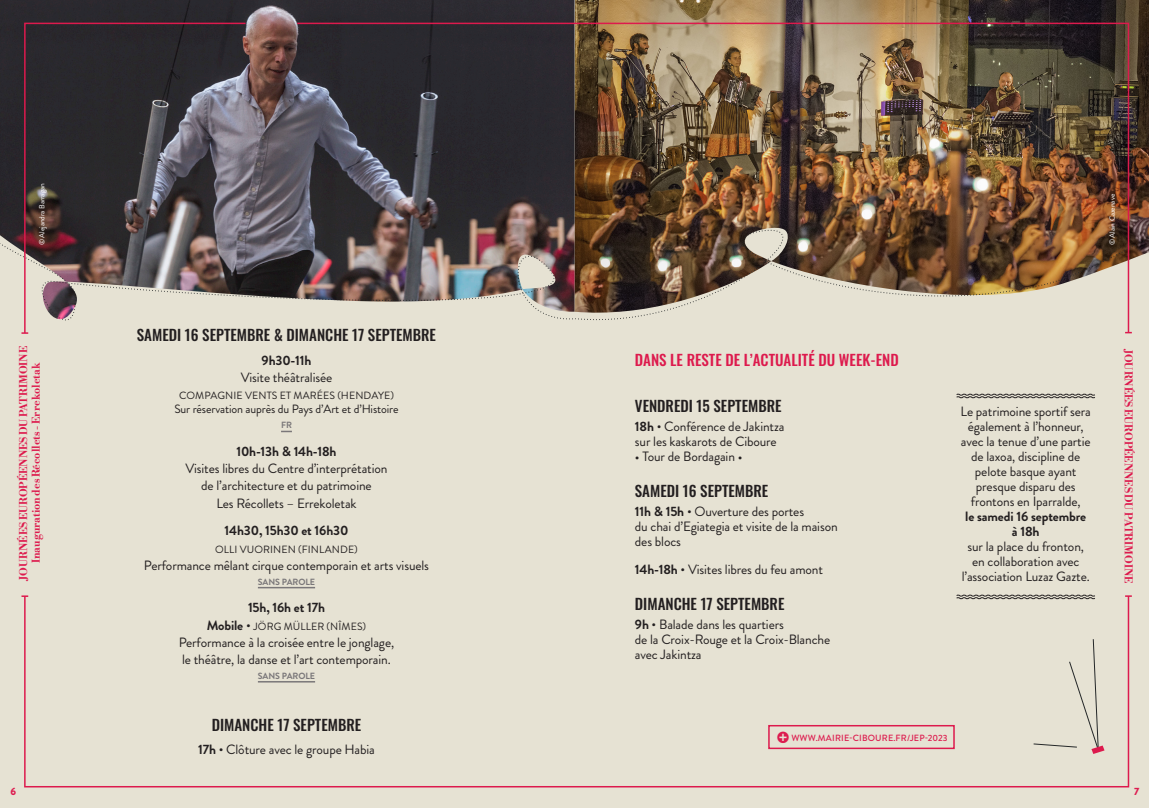
<style>
.page{position:relative;width:1149px;height:808px;background:#fff}
.page>*{position:absolute;margin:0;border:0;box-sizing:border-box;transform-origin:0 0}
.DATES_JEP{font:500 15px "Oswald";color:#231f20}
.DATES_JEP-2{font:500 15px "Oswald";color:#dd1a4d}
.descriptif_spectacle{font:13.5px/15px "Brandon Grotesque";letter-spacing:-.01em;color:#231f20;text-align:center}
.descriptif_spectacle-2{font:700 13.5px/15px "Brandon Grotesque";letter-spacing:-.01em;color:#231f20;text-align:center}
.paragraphes{font:12px "Brandon Grotesque";letter-spacing:-.01em;color:#231f20}
.titres_festivals{font:10.5px "Libre Bodoni";color:#dd1a4d}
.descriptif_spectacle-3{font:10.5px "Brandon Grotesque";letter-spacing:.01em;color:#231f20}
.listes_horaires_events{font:900 10.5px "Brandon Grotesque";color:#dd1b4f}
.bouton_resa___site_internet{font:500 9px "Brandon Grotesque";letter-spacing:.02em;color:#dd1a4d}
.descriptif_spectacle-4{font:700 9px "Brandon Grotesque";letter-spacing:-.01em;color:#7a7779}
.paragraphes-2{font:7.5px "Brandon Grotesque";letter-spacing:-.01em;color:#fff}
.s1{font-weight:700;font-size:13.5px}
.s2{font-size:13.5px}
.s3{font-weight:700}
</style>
<div class="page">
<div style="left:0;top:49px;width:1148px;height:759px;background:#e6e2d3"></div>
<img style="left:574px;top:0;width:574px;height:187px">
<img style="left:0;top:0;width:574px;height:185px">
<div style="left:768px;top:725px;width:186px;height:24px;border:2px solid #dd1a4d"></div>
<svg style="left:1033px;top:639px;width:71px;height:115px"></svg>
<hr style="left:258px;top:587px;width:57px;height:1px;background:#7a7779">
<hr style="left:258px;top:681px;width:57px;height:1px;background:#7a7779">
<div style="left:24px;top:595px;width:1104px;height:192px;border:2px solid #dd1a4d"></div>
<svg style="left:21px;top:595px;width:7px;height:2px"></svg>
<svg style="left:1124px;top:595px;width:7px;height:2px"></svg>
<img style="left:295px;top:22px;width:834px;height:165px">
<svg style="left:23px;top:22px;width:224px;height:165px;background:#3f3a40"></svg>
<img style="left:0;top:187px;width:1148px;height:147px">
<svg style="left:956px;top:393px;width:139px;height:5px"></svg>
<svg style="left:955px;top:594px;width:140px;height:5px"></svg>
<p class="paragraphes-2" style="left:37px;top:245px;width:64px;rotate:-90deg">© Alejandra Barragan</p>
<p class="paragraphes-2" style="left:1106px;top:245px;width:53px;rotate:-90deg">© Alain Cazenave</p>
<p class="titres_festivals" style="left:15px;top:580px;width:235px;rotate:-90deg">JOURNÉES EUROPÉENNES DU PATRIMOINE</p>
<p class="titres_festivals" style="left:28px;top:563px;width:202px;rotate:-90deg">Inauguration des Récollets - Errekoletak</p>
<p class="DATES_JEP" style="left:137px;top:322px;width:300px">SAMEDI 16 SEPTEMBRE &amp; DIMANCHE 17 SEPTEMBRE</p>
<p class="descriptif_spectacle-2" style="left:261px;top:353px;width:51px">9h30-11h</p>
<p class="descriptif_spectacle" style="left:241px;top:370px;width:93px">Visite théâtralisée</p>
<p class="descriptif_spectacle-3" style="left:179px;top:388px;width:216px">COMPAGNIE VENTS ET MARÉES (HENDAYE)</p>
<p class="paragraphes" style="left:174px;top:401px;width:225px">Sur réservation auprès du Pays d’Art et d’Histoire</p>
<p class="descriptif_spectacle-4" style="left:281px;top:419px;width:12px">FR</p>
<p class="descriptif_spectacle-2" style="left:236px;top:444px;width:102px">10h-13h &amp; 14h-18h</p>
<p class="descriptif_spectacle" style="left:185px;top:461px;width:203px">Visites libres du Centre d’interprétation</p>
<p class="descriptif_spectacle" style="left:201px;top:478px;width:172px">de l’architecture et du patrimoine</p>
<p class="descriptif_spectacle" style="left:216px;top:496px;width:142px">Les Récollets – Errekoletak</p>
<p class="descriptif_spectacle-2" style="left:224px;top:523px;width:125px">14h30, 15h30 et 16h30</p>
<p class="descriptif_spectacle-3" style="left:215px;top:542px;width:144px">OLLI VUORINEN (FINLANDE)</p>
<p class="descriptif_spectacle" style="left:144px;top:558px;width:286px">Performance mêlant cirque contemporain et arts visuels</p>
<p class="descriptif_spectacle-4" style="left:258px;top:575px;width:59px">SANS PAROLE</p>
<p class="descriptif_spectacle-2" style="left:248px;top:600px;width:78px">15h, 16h et 17h</p>
<p class="descriptif_spectacle-3" style="left:207px;top:619px;width:161px"><span class="s1">Mobile</span> <span class="s2">•</span> JÖRG MÜLLER (NÎMES)</p>
<p class="descriptif_spectacle" style="left:179px;top:635px;width:217px">Performance à la croisée entre le jonglage,</p>
<p class="descriptif_spectacle" style="left:182px;top:652px;width:210px">le théâtre, la danse et l’art contemporain.</p>
<p class="descriptif_spectacle-4" style="left:258px;top:669px;width:59px">SANS PAROLE</p>
<p class="DATES_JEP" style="left:212px;top:711px;width:151px">DIMANCHE 17 SEPTEMBRE</p>
<p class="descriptif_spectacle" style="left:198px;top:742px;width:178px"><span class="s3">17h</span> • Clôture avec le groupe Habia</p>
<p class="DATES_JEP-2" style="left:634px;top:347px;width:265px">DANS LE RESTE DE L’ACTUALITÉ DU WEEK-END</p>
<p class="DATES_JEP" style="left:634px;top:392px;width:148px">VENDREDI 15 SEPTEMBRE</p>
<p class="descriptif_spectacle" style="left:634px;top:419px;width:151px"><span class="s3">18h</span> • Conférence de Jakintza</p>
<p class="descriptif_spectacle" style="left:634px;top:434px;width:143px">sur les kaskarots de Ciboure</p>
<p class="descriptif_spectacle" style="left:634px;top:449px;width:109px">• Tour de Bordagain •</p>
<p class="DATES_JEP" style="left:634px;top:478px;width:135px">SAMEDI 16 SEPTEMBRE</p>
<p class="descriptif_spectacle" style="left:634px;top:504px;width:171px"><span class="s3">11h &amp; 15h</span> • Ouverture des portes</p>
<p class="descriptif_spectacle" style="left:634px;top:519px;width:204px">du chai d’Egiategia et visite de la maison</p>
<p class="descriptif_spectacle" style="left:634px;top:534px;width:48px">des blocs</p>
<p class="descriptif_spectacle" style="left:634px;top:562px;width:190px"><span class="s3">14h-18h</span> • Visites libres du feu amont</p>
<p class="DATES_JEP" style="left:634px;top:591px;width:151px">DIMANCHE 17 SEPTEMBRE</p>
<p class="descriptif_spectacle" style="left:634px;top:617px;width:150px"><span class="s3">9h</span> • Balade dans les quartiers</p>
<p class="descriptif_spectacle" style="left:634px;top:632px;width:197px">de la Croix-Rouge et la Croix-Blanche</p>
<p class="descriptif_spectacle" style="left:634px;top:647px;width:68px">avec Jakintza</p>
<p class="descriptif_spectacle" style="left:960px;top:404px;width:132px">Le patrimoine sportif sera également à l’honneur, avec la tenue d’une partie de laxoa, discipline de pelote basque ayant presque disparu des frontons en Iparralde,</p>
<p class="descriptif_spectacle-2" style="left:964px;top:509px;width:122px">le samedi 16 septembre à 18h</p>
<p class="descriptif_spectacle" style="left:961px;top:539px;width:129px">sur la place du fronton, en collaboration avec l’association Luzaz Gazte.</p>
<p class="bouton_resa___site_internet" style="left:791px;top:732px;width:158px">WWW.MAIRIE-CIBOURE.FR/JEP-2023</p>
<p class="titres_festivals" style="left:1136px;top:350px;width:235px;rotate:90deg">JOURNÉES EUROPÉENNES DU PATRIMOINE</p>
<p class="listes_horaires_events" style="left:10px;top:784px;width:7px">6</p>
<p class="listes_horaires_events" style="left:1133px;top:784px;width:7px">7</p>
</div>
